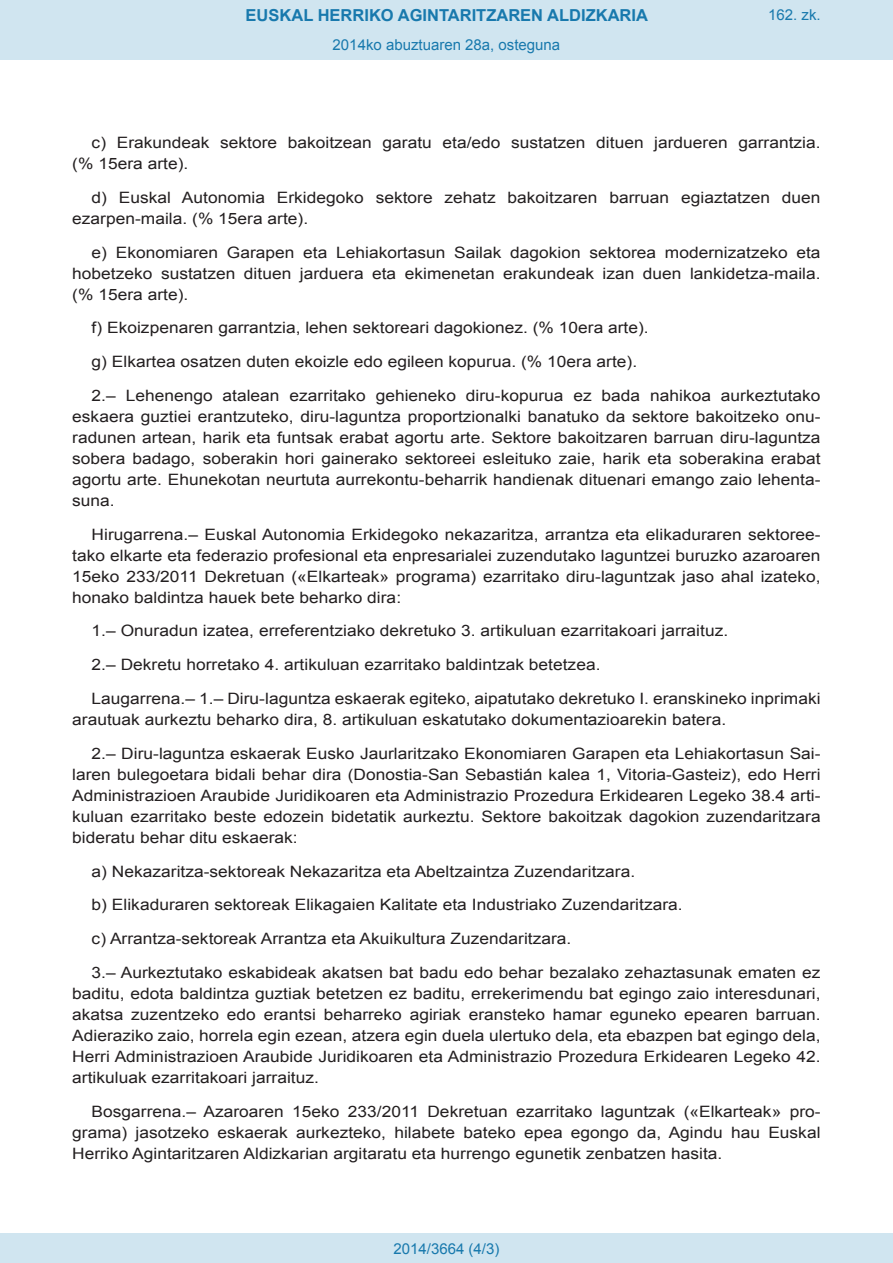
<style>
.page{position:relative;width:893px;height:1263px;background:#fff}
.page>*{position:absolute;margin:0;border:0;box-sizing:border-box;transform-origin:0 0}
.t1{font:700 16.5px "Arial";color:#1879ad}
.BOPVDetalle{font:15.6px/21px "Arial";color:#231f20;text-align:justify;scale:1.11 1}
.Paginacion_Centro{font:15px "Arial";color:#1879ad}
</style>
<div class="page">
<div style="left:0;top:0;width:893px;height:60px;background:#d0e5f0"></div>
<div style="left:0;top:1233px;width:893px;height:30px;background:#d0e5f0"></div>
<p class="t1" style="left:246px;top:4px;width:404px">EUSKAL HERRIKO AGINTARITZAREN ALDIZKARIA</p>
<p class="Paginacion_Centro" style="left:333px;top:35px;width:229px">2014ko abuztuaren 28a, osteguna</p>
<p class="Paginacion_Centro" style="left:768px;top:5px;width:54px">162. zk.</p>
<p class="BOPVDetalle" style="left:72px;top:132px;width:676px;text-indent:19px">c) Erakundeak sektore bakoitzean garatu eta/edo sustatzen dituen jardueren garrantzia. (% 15era arte).</p>
<p class="BOPVDetalle" style="left:72px;top:187px;width:676px;text-indent:19px">d) Euskal Autonomia Erkidegoko sektore zehatz bakoitzaren barruan egiaztatzen duen ezarpen-maila. (% 15era arte).</p>
<p class="BOPVDetalle" style="left:72px;top:242px;width:676px;text-indent:19px">e) Ekonomiaren Garapen eta Lehiakortasun Sailak dagokion sektorea modernizatzeko eta hobetzeko sustatzen dituen jarduera eta ekimenetan erakundeak izan duen lankidetza-maila. (% 15era arte).</p>
<p class="BOPVDetalle" style="left:92px;top:318px;width:503px">f) Ekoizpenaren garrantzia, lehen sektoreari dagokionez. (% 10era arte).</p>
<p class="BOPVDetalle" style="left:92px;top:351px;width:493px">g) Elkartea osatzen duten ekoizle edo egileen kopurua. (% 10era arte).</p>
<p class="BOPVDetalle" style="left:72px;top:385px;width:676px;text-indent:19px">2.– Lehenengo atalean ezarritako gehieneko diru-kopurua ez bada nahikoa aurkeztutako eskaera guztiei erantzuteko, diru-laguntza proportzionalki banatuko da sektore bakoitzeko onu&shy;radunen artean, harik eta funtsak erabat agortu arte. Sektore bakoitzaren barruan diru-laguntza sobera badago, soberakin hori gainerako sektoreei esleituko zaie, harik eta soberakina erabat agortu arte. Ehunekotan neurtuta aurrekontu-beharrik handienak dituenari emango zaio lehenta&shy;suna.</p>
<p class="BOPVDetalle" style="left:72px;top:524px;width:676px;text-indent:19px">Hirugarrena.– Euskal Autonomia Erkidegoko nekazaritza, arrantza eta elikaduraren sektoree&shy;tako elkarte eta federazio profesional eta enpresarialei zuzendutako laguntzei buruzko azaroaren 15eko 233/2011 Dekretuan («Elkarteak» programa) ezarritako diru-laguntzak jaso ahal izateko, honako baldintza hauek bete beharko dira:</p>
<p class="BOPVDetalle" style="left:92px;top:621px;width:575px">1.– Onuradun izatea, erreferentziako dekretuko 3. artikuluan ezarritakoari jarraituz.</p>
<p class="BOPVDetalle" style="left:92px;top:654px;width:460px">2.– Dekretu horretako 4. artikuluan ezarritako baldintzak betetzea.</p>
<p class="BOPVDetalle" style="left:72px;top:688px;width:676px;text-indent:19px">Laugarrena.– 1.– Diru-laguntza eskaerak egiteko, aipatutako dekretuko I. eranskineko inprimaki arautuak aurkeztu beharko dira, 8. artikuluan eskatutako dokumentazioarekin batera.</p>
<p class="BOPVDetalle" style="left:72px;top:743px;width:676px;text-indent:19px">2.– Diru-laguntza eskaerak Eusko Jaurlaritzako Ekonomiaren Garapen eta Lehiakortasun Sai&shy;laren bulegoetara bidali behar dira (Donostia-San Sebastián kalea 1, Vitoria-Gasteiz), edo Herri Administrazioen Araubide Juridikoaren eta Administrazio Prozedura Erkidearen Legeko 38.4 arti&shy;kuluan ezarritako beste edozein bidetatik aurkeztu. Sektore bakoitzak dagokion zuzendaritzara bideratu behar ditu eskaerak:</p>
<p class="BOPVDetalle" style="left:92px;top:861px;width:491px">a) Nekazaritza-sektoreak Nekazaritza eta Abeltzaintza Zuzendaritzara.</p>
<p class="BOPVDetalle" style="left:92px;top:894px;width:534px">b) Elikaduraren sektoreak Elikagaien Kalitate eta Industriako Zuzendaritzara.</p>
<p class="BOPVDetalle" style="left:92px;top:928px;width:434px">c) Arrantza-sektoreak Arrantza eta Akuikultura Zuzendaritzara.</p>
<p class="BOPVDetalle" style="left:72px;top:962px;width:676px;text-indent:19px">3.– Aurkeztutako eskabideak akatsen bat badu edo behar bezalako zehaztasunak ematen ez baditu, edota baldintza guztiak betetzen ez baditu, errekerimendu bat egingo zaio interesdunari, akatsa zuzentzeko edo erantsi beharreko agiriak eransteko hamar eguneko epearen barruan.<br>Adieraziko zaio, horrela egin ezean, atzera egin duela ulertuko dela, eta ebazpen bat egingo dela, Herri Administrazioen Araubide Juridikoaren eta Administrazio Prozedura Erkidearen Legeko 42. artikuluak ezarritakoari jarraituz.</p>
<p class="BOPVDetalle" style="left:72px;top:1101px;width:676px;text-indent:19px">Bosgarrena.– Azaroaren 15eko 233/2011 Dekretuan ezarritako laguntzak («Elkarteak» pro&shy;grama) jasotzeko eskaerak aurkezteko, hilabete bateko epea egongo da, Agindu hau Euskal Herriko Agintaritzaren Aldizkarian argitaratu eta hurrengo egunetik zenbatzen hasita.</p>
<p class="Paginacion_Centro" style="left:393px;top:1238px;width:107px">2014/3664 (4/3)</p>
</div>
